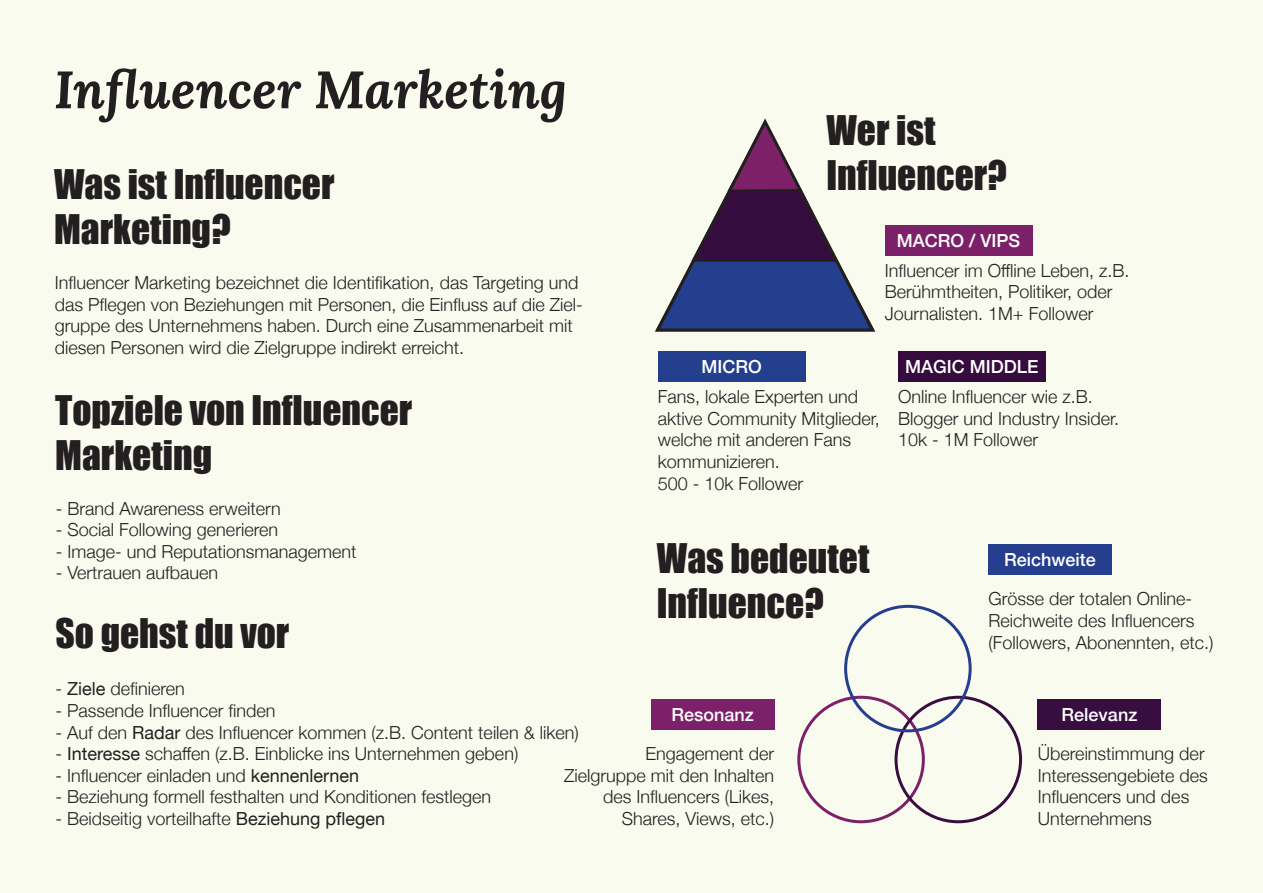
<style>
.page{position:relative;width:1263px;height:893px;background:#fff}
.page>*{position:absolute;margin:0;border:0;box-sizing:border-box;transform-origin:0 0}
.t1{font:italic 700 52.5px "Lora";color:#231f20}
.t2{font:37.5px/45px "Impact";color:#231f20}
.t3{font:300 18px/21.6px "Helvetica Neue";color:#231f20}
.t4{font:500 18px "Helvetica Neue";color:#fff}
.s1{font-weight:400}
</style>
<div class="page">
<div style="left:1px;top:1px;width:1261px;height:891px;background:#f9fbee"></div>
<div style="left:797px;top:696px;width:128px;height:127px;border:3px solid #7c2069;border-radius:50%"></div>
<div style="left:894px;top:696px;width:128px;height:127px;border:3px solid #380d40;border-radius:50%"></div>
<div style="left:844px;top:605px;width:128px;height:127px;border:3px solid #253f8e;border-radius:50%"></div>
<div style="left:988px;top:544px;width:123px;height:31px;background:#253f8e"></div>
<div style="left:1038px;top:699px;width:123px;height:30px;background:#380d40"></div>
<div style="left:651px;top:699px;width:123px;height:30px;background:#7c2069"></div>
<svg style="left:655px;top:118px;width:221px;height:214px"></svg>
<div style="left:885px;top:225px;width:147px;height:31px;background:#7c2069"></div>
<div style="left:658px;top:351px;width:147px;height:31px;background:#233f8d"></div>
<div style="left:898px;top:351px;width:148px;height:31px;background:#360c3e"></div>
<p class="t1" style="left:54px;top:54px;width:515px">Influencer Marketing</p>
<p class="t2" style="left:826px;top:107px;width:111px">Wer ist</p>
<p class="t2" style="left:826px;top:152px;width:182px">Influencer?</p>
<p class="t2" style="left:54px;top:161px;width:282px">Was ist Influencer<br>Marketing?</p>
<p class="t3" style="left:55px;top:270px;width:530px">Influencer Marketing bezeichnet die Identifikation, das Targeting und das Pflegen von Beziehungen mit Personen, die Einfluss auf die Ziel&shy;gruppe des Unternehmens haben. Durch eine Zusammenarbeit mit diesen Personen wird die Zielgruppe indirekt erreicht.</p>
<p class="t2" style="left:55px;top:386px;width:359px">Topziele von Influencer<br>Marketing</p>
<p class="t3" style="left:56px;top:496px;width:226px">- Brand Awareness erweitern</p>
<p class="t3" style="left:56px;top:518px;width:224px">- Social Following generieren</p>
<p class="t3" style="left:56px;top:539px;width:302px">- Image- und Reputationsmanagement</p>
<p class="t3" style="left:56px;top:561px;width:164px">- Vertrauen aufbauen</p>
<p class="t2" style="left:56px;top:610px;width:235px">So gehst du vor</p>
<p class="t3" style="left:56px;top:677px;width:131px">- <span class="s1">Ziele</span> definieren</p>
<p class="t3" style="left:56px;top:698px;width:222px">- Passende Influencer finden</p>
<p class="t3" style="left:56px;top:720px;width:525px">- Auf den <span class="s1">Radar</span> des Influencer kommen (z.B. Content teilen &amp; liken)</p>
<p class="t3" style="left:56px;top:742px;width:464px">- <span class="s1">Interesse</span> schaffen (z.B. Einblicke ins Unternehmen geben)</p>
<p class="t3" style="left:56px;top:763px;width:305px">- Influencer einladen und <span class="s1">kennenlernen</span></p>
<p class="t3" style="left:56px;top:785px;width:437px">- Beziehung formell festhalten und Konditionen festlegen</p>
<p class="t3" style="left:56px;top:806px;width:331px">- Beidseitig vorteilhafte <span class="s1">Beziehung pflegen</span></p>
<p class="t4" style="left:897px;top:226px;width:125px">MACRO / VIPS</p>
<p class="t3" style="left:885px;top:258px;width:246px">Influencer im Offline Leben, z.B.<br>Berühmtheiten, Politiker, oder<br>Journalisten. 1M+ Follower</p>
<p class="t4" style="left:701px;top:352px;width:62px">MICRO</p>
<p class="t3" style="left:658px;top:385px;width:223px">Fans, lokale Experten und aktive Community Mitglieder, welche mit anderen Fans kommunizieren.</p>
<p class="t3" style="left:658px;top:471px;width:147px">500 - 10k Follower</p>
<p class="t4" style="left:905px;top:352px;width:135px">MAGIC MIDDLE</p>
<p class="t3" style="left:898px;top:385px;width:223px">Online Influencer wie z.B.<br>Blogger und Industry Insider.<br>10k - 1M Follower</p>
<p class="t2" style="left:657px;top:535px;width:214px">Was bedeutet<br>Influence?</p>
<p class="t4" style="left:1004px;top:545px;width:93px">Reichweite</p>
<p class="t3" style="left:988px;top:587px;width:226px">Grösse der totalen Online-<br>Reichweite des Influencers (Followers, Abonennten, etc.)</p>
<p class="t4" style="left:671px;top:700px;width:84px">Resonanz</p>
<p class="t4" style="left:1061px;top:700px;width:77px">Relevanz</p>
<p class="t3" style="left:564px;top:742px;width:212px;text-align:right">Engagement der<br>Zielgruppe mit den Inhalten des Influencers (Likes,<br>Shares, Views, etc.)</p>
<p class="t3" style="left:1038px;top:742px;width:171px">Übereinstimmung der<br>Interessengebiete des<br>Influencers und des<br>Unternehmens</p>
</div>
